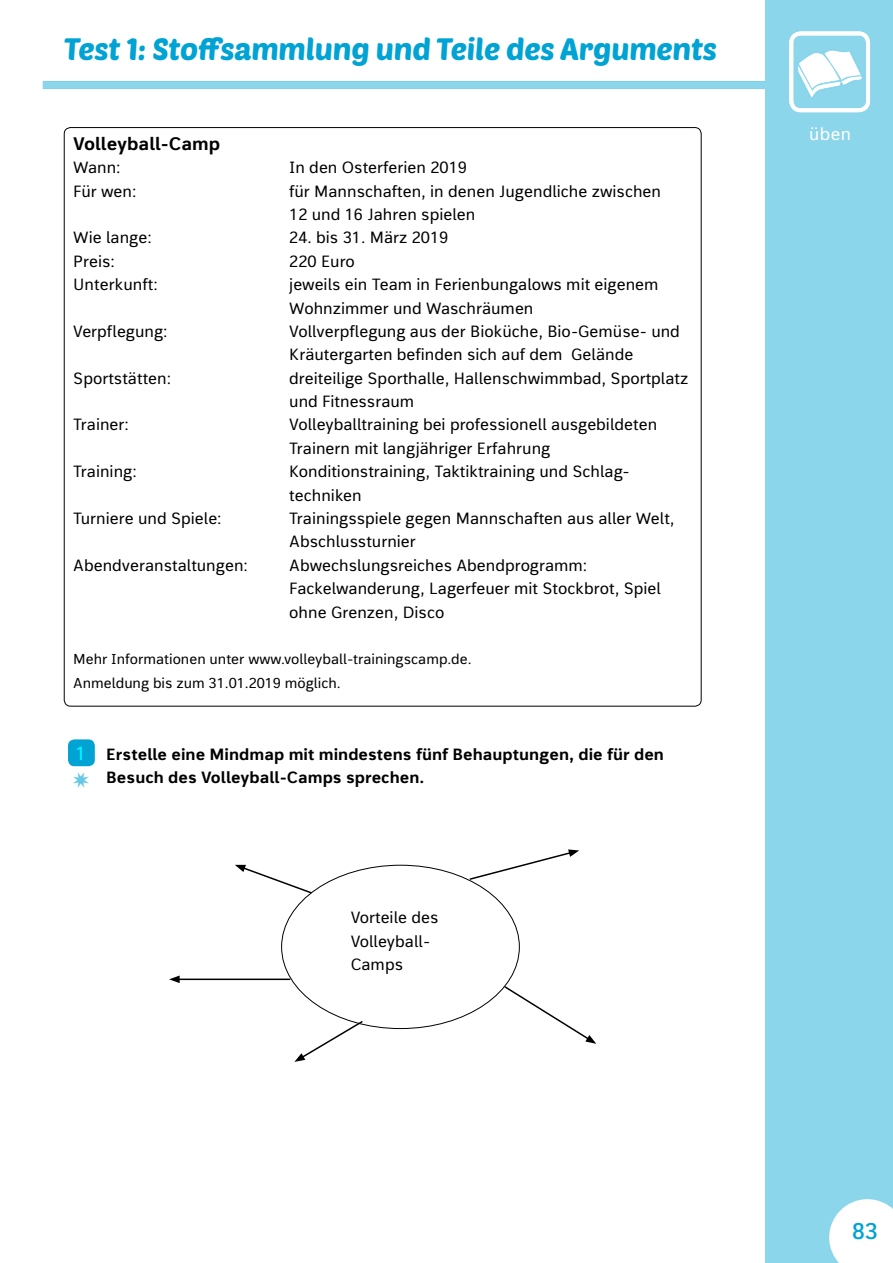
<style>
.page{position:relative;width:893px;height:1263px;background:#fff}
.page>*{position:absolute;margin:0;border:0;box-sizing:border-box;transform-origin:0 0}
.t1{font:28.5px "bs Ventone Display 1";letter-spacing:-.01em;color:#00a3d4}
.t2{font:600 22.5px "bs Thomas Sans 1";color:#00a3d4}
.t3{font:700 18px "bs Thomas Sans 1";color:#000}
.t4{font:17.4px "bs Thomas Sans 1";color:#fff}
.t5{font:16.2px/23.4px "bs Thomas Sans 1";color:#000}
.t6{font:700 16.2px/23.4px "bs Thomas Sans 1";color:#000}
.t7{font:14.25px/23.4px "bs Thomas Sans 1";color:#000}
.s1{font-weight:400;font-size:18.75px;color:#fff}
.s2{color:#66c8e5}
</style>
<div class="page">
<div style="left:765px;top:0;width:128px;height:1263px;background:#8cd6eb"></div>
<div style="left:43px;top:81px;width:731px;height:8px;background:#8cd6eb"></div>
<svg style="left:829px;top:1199px;width:64px;height:64px;background:#f0f9fc"></svg>
<div style="left:789px;top:31px;width:81px;height:81px;border:4px solid #fff;border-radius:9px"></div>
<svg style="left:798px;top:50px;width:64px;height:48px"></svg>
<div style="left:68px;top:739px;width:27px;height:27px;background:#00a3d4;border-radius:6px"></div>
<svg style="left:235px;top:865px;width:78px;height:30px"></svg>
<svg style="left:468px;top:849px;width:111px;height:32px"></svg>
<svg style="left:503px;top:985px;width:93px;height:59px"></svg>
<hr style="left:177px;top:978px;width:113px;height:2px;background:#000">
<svg style="left:169px;top:975px;width:11px;height:8px"></svg>
<svg style="left:294px;top:1019px;width:70px;height:43px"></svg>
<h1 class="t1" style="left:64px;top:29px;width:655px">Test 1: Stoffsammlung und Teile des Arguments</h1>
<p class="t3" style="left:73px;top:132px;width:149px">Volleyball-Camp</p>
<p class="t5" style="left:73px;top:157px;width:49px">Wann:</p>
<p class="t5" style="left:289px;top:157px;width:179px">In den Osterferien 2019</p>
<p class="t5" style="left:73px;top:180px;width:65px">Für wen:</p>
<p class="t5" style="left:289px;top:180px;width:373px">für Mannschaften, in denen Jugendliche zwischen<br>12 und 16 Jahren spielen</p>
<p class="t5" style="left:73px;top:227px;width:80px">Wie lange:</p>
<p class="t5" style="left:289px;top:227px;width:161px">24. bis 31. März 2019</p>
<p class="t5" style="left:73px;top:251px;width:43px">Preis:</p>
<p class="t5" style="left:289px;top:251px;width:67px">220 Euro</p>
<p class="t5" style="left:73px;top:274px;width:86px">Unterkunft:</p>
<p class="t5" style="left:289px;top:274px;width:371px">jeweils ein Team in Ferienbungalows mit eigenem<br>Wohnzimmer und Waschräumen</p>
<p class="t5" style="left:73px;top:321px;width:96px">Verpflegung:</p>
<p class="t5" style="left:289px;top:321px;width:392px">Vollverpflegung aus der Bioküche, Bio-Gemüse- und<br>Kräutergarten befinden sich auf dem Gelände</p>
<p class="t5" style="left:73px;top:368px;width:99px">Sportstätten:</p>
<p class="t5" style="left:289px;top:368px;width:401px">dreiteilige Sporthalle, Hallenschwimmbad, Sportplatz und Fitnessraum</p>
<p class="t5" style="left:73px;top:414px;width:57px">Trainer:</p>
<p class="t5" style="left:289px;top:414px;width:369px">Volleyballtraining bei professionell ausgebildeten<br>Trainern mit langjähriger Erfahrung</p>
<p class="t5" style="left:73px;top:461px;width:65px">Training:</p>
<p class="t5" style="left:289px;top:461px;width:339px">Konditionstraining, Taktiktraining und Schlag&shy;techniken</p>
<p class="t5" style="left:73px;top:508px;width:150px">Turniere und Spiele:</p>
<p class="t5" style="left:289px;top:508px;width:387px">Trainingsspiele gegen Mannschaften aus aller Welt,<br>Abschlussturnier</p>
<p class="t5" style="left:73px;top:555px;width:176px">Abendveranstaltungen:</p>
<p class="t5" style="left:289px;top:555px;width:373px">Abwechslungsreiches Abendprogramm:<br>Fackelwanderung, Lagerfeuer mit Stockbrot, Spiel ohne Grenzen, Disco</p>
<p class="t7" style="left:73px;top:649px;width:400px">Mehr Informationen unter www.volleyball-trainingscamp.de.<br>Anmeldung bis zum 31.01.2019 möglich.</p>
<p class="t6" style="left:72px;top:744px;width:594px"><span class="s1">1</span> Erstelle eine Mindmap mit mindestens fünf Behauptungen, die für den <span class="s2">✷</span> Besuch des Volleyball-Camps sprechen.</p>
<p class="t5" style="left:351px;top:907px;width:89px">Vorteile des<br>Volleyball-<br>Camps</p>
<p class="t4" style="left:809px;top:123px;width:44px">üben</p>
<h2 class="t2" style="left:852px;top:1217px;width:27px">83</h2>
</div>
